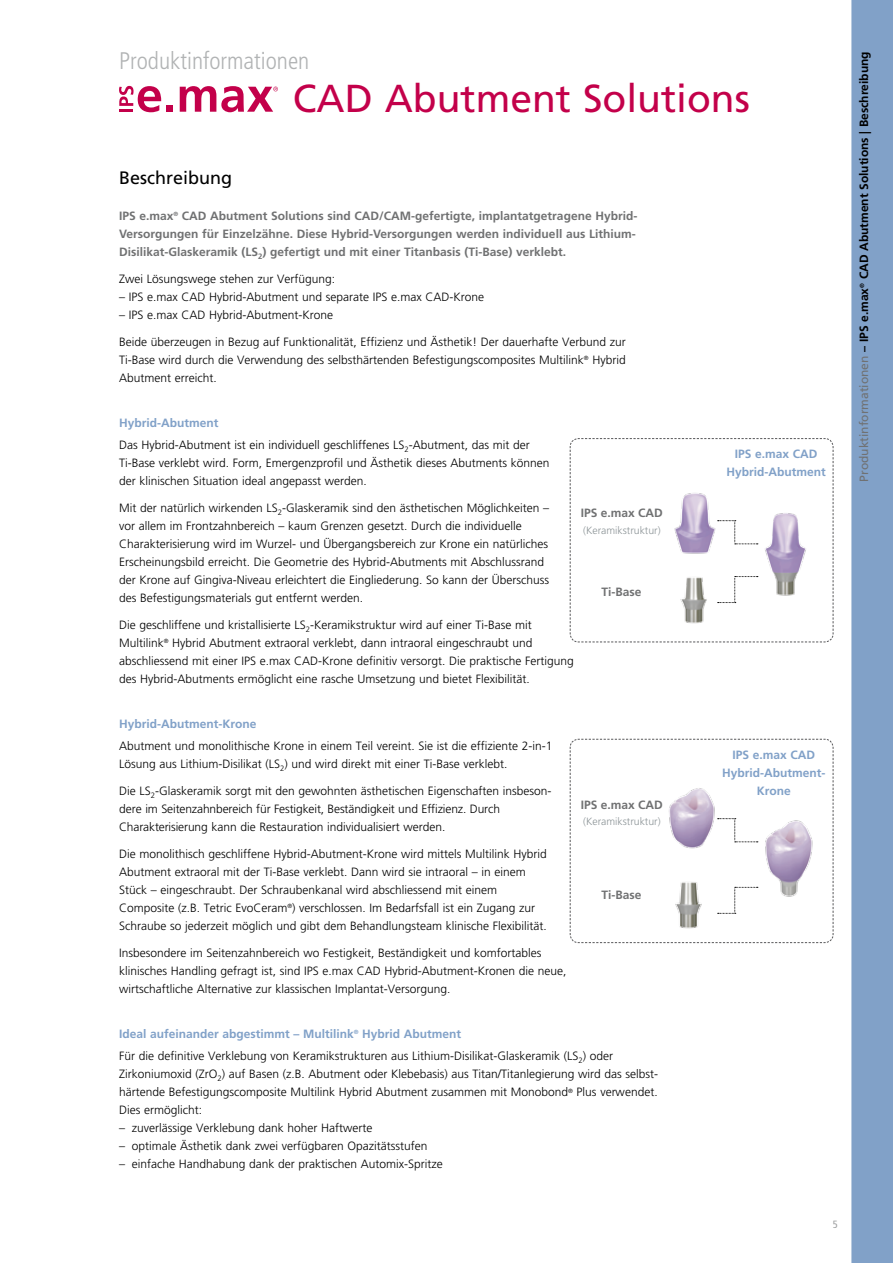
<style>
.page{position:relative;width:893px;height:1263px;background:#fff}
.page>*{position:absolute;margin:0;border:0;box-sizing:border-box;transform-origin:0 0}
.t1{font:39px "Frutiger";color:#c3004a}
.t2{font:300 condensed 24px "Frutiger";color:#b1b3b4}
.t3{font:18px "Frutiger";color:#000}
.t4{font:300 12px/18px "Frutiger";color:#000}
.t5{font:700 12px/18px "Frutiger";color:#707172}
.t6{font:700 12px/18px "Frutiger";color:#81a1c8;text-align:center}
.t7{font:700 12px "Frutiger";color:#000}
.t8{font:300 10.5px "Frutiger";color:#8c9497}
.t9{font:condensed 10.5px "Frutiger";color:#9c9e9f}
.s1{font-weight:700;color:#81a1c8}
.s2{font-weight:400;color:#707172}
</style>
<div class="page">
<svg style="left:569px;top:438px;width:265px;height:205px"></svg>
<svg style="left:569px;top:738px;width:265px;height:205px"></svg>
<div style="left:166px;top:105px;width:7px;height:7px;background:#c3004a"></div>
<svg style="left:119px;top:86px;width:42px;height:26px"></svg>
<svg style="left:180px;top:86px;width:98px;height:26px"></svg>
<div style="left:851px;top:0;width:42px;height:1263px;background:#81a1c8"></div>
<h2 class="t2" style="left:119px;top:47px;width:192px">Produktinformationen</h2>
<h1 class="t1" style="left:293px;top:76px;width:459px">CAD Abutment Solutions</h1>
<h3 class="t3" style="left:119px;top:167px;width:115px">Beschreibung</h3>
<p class="t5" style="left:119px;top:206px;width:520px">IPS e.max<sup>®</sup> CAD Abutment Solutions sind CAD/CAM-gefertigte, implantatgetragene Hybrid-<br>Versorgungen für Einzelzähne. Diese Hybrid-Versorgungen werden individuell aus Lithium-<br>Disilikat-Glaskeramik (LS<sub>2</sub>) gefertigt und mit einer Titanbasis (Ti-Base) verklebt.</p>
<p class="t4" style="left:119px;top:270px;width:218px">Zwei Lösungswege stehen zur Verfügung:</p>
<p class="t4" style="left:119px;top:288px;width:367px">– IPS e.max CAD Hybrid-Abutment und separate IPS e.max CAD-Krone</p>
<p class="t4" style="left:119px;top:306px;width:216px">– IPS e.max CAD Hybrid-Abutment-Krone</p>
<p class="t4" style="left:119px;top:333px;width:508px;text-align:justify">Beide überzeugen in Bezug auf Funktionalität, Effizienz und Ästhetik! Der dauerhafte Verbund zur Ti-Base wird durch die Verwendung des selbsthärtenden Befestigungscomposites Multilink<sup>®</sup> Hybrid Abutment erreicht.</p>
<p class="t4" style="left:119px;top:412px;width:412px;line-height:22.2px"><span class="s1">Hybrid-Abutment<br></span>Das Hybrid-Abutment ist ein individuell geschliffenes LS<sub>2</sub>-Abutment, das mit der</p>
<p class="t4" style="left:119px;top:454px;width:432px">Ti-Base verklebt wird. Form, Emergenzprofil und Ästhetik dieses Abutments können der klinischen Situation ideal angepasst werden.</p>
<p class="t4" style="left:119px;top:499px;width:432px">Mit der natürlich wirkenden LS<sub>2</sub>-Glaskeramik sind den ästhetischen Möglichkeiten – vor allem im Frontzahnbereich – kaum Grenzen gesetzt. Durch die individuelle Charakterisierung wird im Wurzel- und Übergangsbereich zur Krone ein natürliches Erscheinungsbild erreicht. Die Geometrie des Hybrid-Abutments mit Abschlussrand der Krone auf Gingiva-Niveau erleichtert die Eingliederung. So kann der Überschuss des Befestigungsmaterials gut entfernt werden.</p>
<p class="t4" style="left:119px;top:616px;width:456px">Die geschliffene und kristallisierte LS<sub>2</sub>-Keramikstruktur wird auf einer Ti-Base mit Multilink<sup>®</sup> Hybrid Abutment extraoral verklebt, dann intraoral eingeschraubt und abschliessend mit einer IPS e.max CAD-Krone definitiv versorgt. Die praktische Fertigung des Hybrid-Abutments ermöglicht eine rasche Umsetzung und bietet Flexibilität.</p>
<p class="t6" style="left:119px;top:715px;width:139px">Hybrid-Abutment-Krone</p>
<p class="t4" style="left:119px;top:737px;width:435px">Abutment und monolithische Krone in einem Teil vereint. Sie ist die effiziente 2-in-1<br>Lösung aus Lithium-Disilikat (LS<sub>2</sub>) und wird direkt mit einer Ti-Base verklebt.</p>
<p class="t4" style="left:119px;top:782px;width:433px">Die LS<sub>2</sub>-Glaskeramik sorgt mit den gewohnten ästhetischen Eigenschaften insbeson&shy;dere im Seitenzahnbereich für Festigkeit, Beständigkeit und Effizienz. Durch<br>Charakterisierung kann die Restauration individualisiert werden.</p>
<p class="t4" style="left:119px;top:845px;width:429px">Die monolithisch geschliffene Hybrid-Abutment-Krone wird mittels Multilink Hybrid Abutment extraoral mit der Ti-Base verklebt. Dann wird sie intraoral – in einem Stück – eingeschraubt. Der Schraubenkanal wird abschliessend mit einem Composite (z.B. Tetric EvoCeram<sup>®</sup>) verschlossen. Im Bedarfsfall ist ein Zugang zur Schraube so jederzeit möglich und gibt dem Behandlungsteam klinische Flexibilität.</p>
<p class="t4" style="left:119px;top:944px;width:449px">Insbesondere im Seitenzahnbereich wo Festigkeit, Beständigkeit und komfortables klinisches Handling gefragt ist, sind IPS e.max CAD Hybrid-Abutment-Kronen die neue, wirtschaftliche Alternative zur klassischen Implantat-Versorgung.</p>
<p class="t4" style="left:119px;top:1023px;width:495px;line-height:22.2px"><span class="s1">Ideal aufeinander abgestimmt – Multilink</span><sup>®</sup> <span class="s1">Hybrid Abutment<br></span>Für die definitive Verklebung von Keramikstrukturen aus Lithium-Disilikat-Glaskeramik (LS<sub>2</sub>) oder</p>
<p class="t4" style="left:119px;top:1065px;width:541px;text-align:justify">Zirkoniumoxid (ZrO<sub>2</sub>) auf Basen (z.B. Abutment oder Klebebasis) aus Titan/Titanlegierung wird das selbst&shy;härtende Befestigungscomposite Multilink Hybrid Abutment zusammen mit Monobond<sup>®</sup> Plus verwendet.<br>Dies ermöglicht:</p>
<p class="t4" style="left:119px;top:1119px;width:255px">– zuverlässige Verklebung dank hoher Haftwerte</p>
<p class="t4" style="left:119px;top:1137px;width:310px">– optimale Ästhetik dank zwei verfügbaren Opazitätsstufen</p>
<p class="t4" style="left:119px;top:1155px;width:325px">– einfache Handhabung dank der praktischen Automix-Spritze</p>
<p class="t5" style="left:581px;top:504px;width:84px">IPS e.max CAD</p>
<p class="t8" style="left:583px;top:524px;width:79px">(Keramikstruktur)</p>
<p class="t5" style="left:601px;top:583px;width:42px">Ti-Base</p>
<p class="t5" style="left:581px;top:796px;width:84px">IPS e.max CAD</p>
<p class="t8" style="left:583px;top:816px;width:79px">(Keramikstruktur)</p>
<p class="t5" style="left:601px;top:886px;width:42px">Ti-Base</p>
<p class="t6" style="left:726px;top:445px;width:101px">IPS e.max CAD<br>Hybrid-Abutment</p>
<p class="t6" style="left:722px;top:745px;width:105px">IPS e.max CAD<br>Hybrid-Abutment-<br>Krone</p>
<p class="t9" style="left:833px;top:1218px;width:7px">5</p>
<p class="t7" style="left:857px;top:482px;width:432px;rotate:-90deg"><span class="s2">Produktinformationen</span> – IPS e.max<sup>®</sup> CAD Abutment Solutions | Beschreibung</p>
</div>
